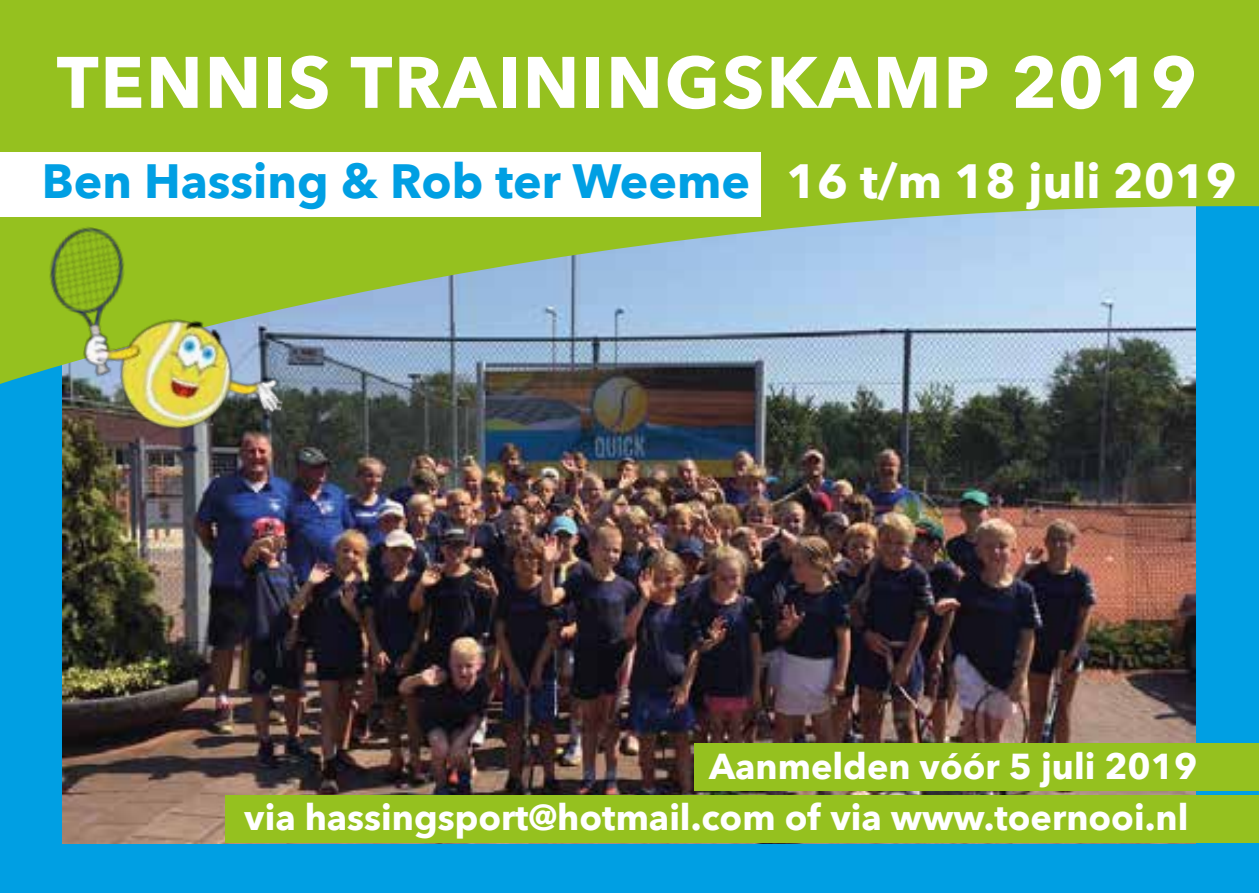
<style>
.page{position:relative;width:1259px;height:893px;background:#fff}
.page>*{position:absolute;margin:0;border:0;box-sizing:border-box;transform-origin:0 0}
.t1{font:700 72px "Avenir Next";letter-spacing:.025em;color:#fff}
.t2{font:700 48px "Avenir Next";color:#009fe3}
.t3{font:700 36px/51px "Avenir Next";color:#fff;text-align:right}
.s1{color:#fff}
</style>
<div class="page">
<div style="left:0;top:51px;width:1259px;height:842px;background:#009fe3"></div>
<img style="left:62px;top:392px;width:1133px;height:451px">
<svg style="left:0;top:0;width:1259px;height:392px;background:#92bb61"></svg>
<div style="left:0;top:153px;width:761px;height:64px;background:#fff"></div>
<img style="left:6px;top:217px;width:306px;height:248px">
<div style="left:225px;top:795px;width:1034px;height:48px;background:#95c11f"></div>
<div style="left:694px;top:743px;width:565px;height:48px;background:#95c11f"></div>
<h1 class="t1" style="left:57px;top:20px;width:1142px">TENNIS TRAININGSKAMP 2019</h1>
<h2 class="t2" style="left:42px;top:139px;width:1196px">Ben Hassing &amp; Rob ter Weeme <span class="s1">16 t/m 18 juli 2019</span></h2>
<p class="t3" style="left:244px;top:741px;width:954px">Aanmelden vóór 5 juli 2019<br>via hassingsport@hotmail.com of via www.toernooi.nl</p>
</div>
